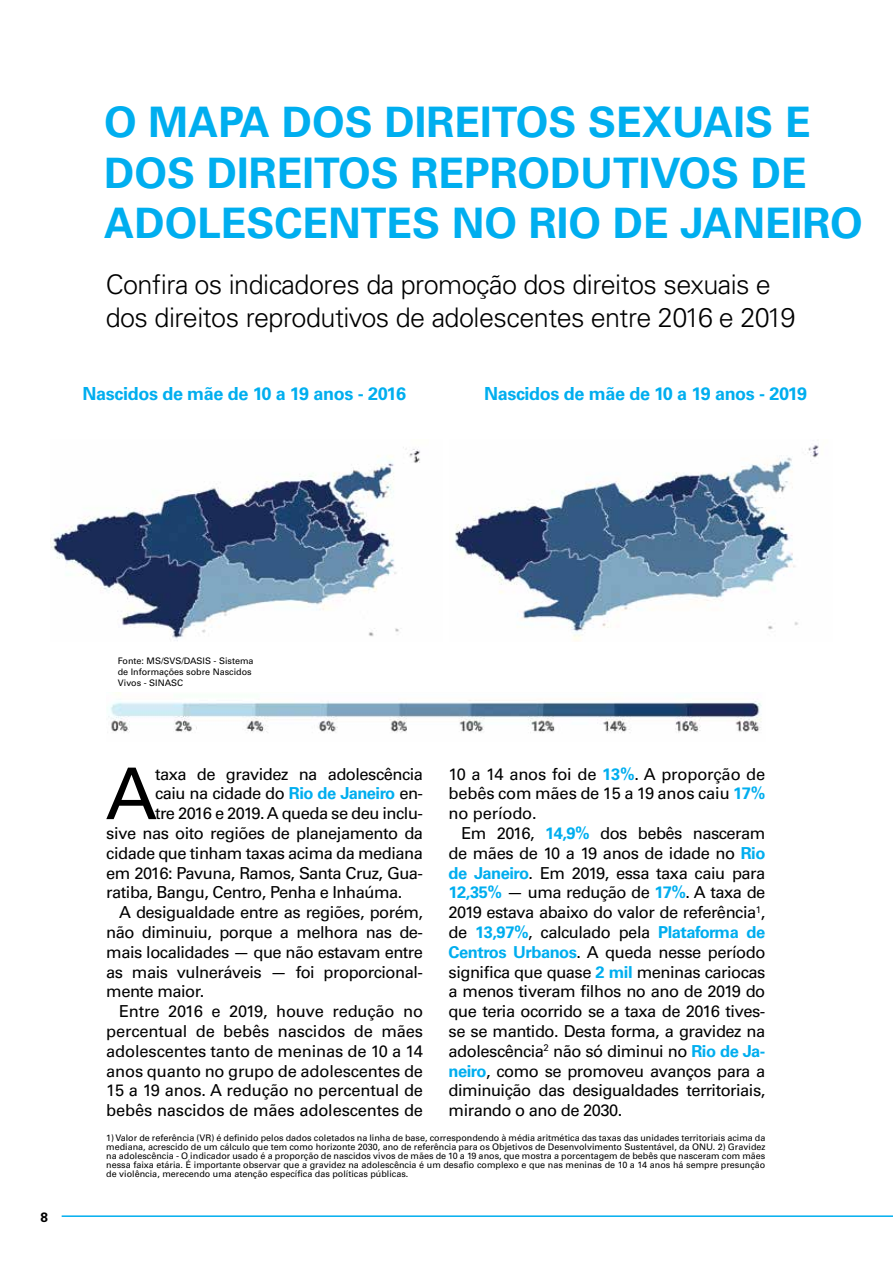
<style>
.page{position:relative;width:893px;height:1263px;background:#fff}
.page>*{position:absolute;margin:0;border:0;box-sizing:border-box;transform-origin:0 0}
.t1{font:71.4px "Univers LT Std";color:#000}
.t2{font:700 42px/50.4px "Univers LT Std";color:#00aeef}
.t3{font:300 27px/32.4px "Univers LT Pro 45";letter-spacing:-.02em;color:#000}
.t4{font:700 18px "Univers LT Std";letter-spacing:-.02em;color:#00aeef}
.t5{font:16.5px/19.8px "Univers LT Std";letter-spacing:-.03em;color:#000;text-align:justify}
.t6{font:16.5px "Univers LT Std";letter-spacing:-.01em;color:#000}
.t7{font:700 13.5px "Univers LT Std";color:#000}
.t8{font:9px/9px "Univers LT Std";color:#000;text-align:justify}
.s1{font-weight:700;color:#00aeef}
</style>
<div class="page">
<hr style="left:62px;top:1215px;width:831px;height:2px;background:#00aeef">
<img style="left:50px;top:447px;width:370px;height:194px">
<img style="left:455px;top:445px;width:364px;height:196px">
<img style="left:108px;top:692px;width:654px;height:41px">
<h2 class="t2" style="left:104px;top:98px;width:760px">O mapa dos direitos sexuais e dos direitos reprodutivos de adolescentes no Rio de Janeiro</h2>
<h3 class="t3" style="left:106px;top:268px;width:691px">Confira os indicadores da promoção dos direitos sexuais e dos direitos reprodutivos de adolescentes entre 2016 e 2019</h3>
<p class="t4" style="left:83px;top:383px;width:325px">Nascidos de mãe de 10 a 19 anos - 2016</p>
<p class="t4" style="left:484px;top:383px;width:325px">Nascidos de mãe de 10 a 19 anos - 2019</p>
<p class="t7" style="left:40px;top:1209px;width:9px">8</p>
<p class="t8" style="left:118px;top:655px;width:137px;line-height:10.8px;text-align:left">Fonte: MS/SVS/DASIS - Sistema de Informações sobre Nascidos<br>Vivos - SINASC</p>
<h1 class="t1" style="left:106px;top:751px;width:53px">A</h1>
<p class="t5" style="left:155px;top:764px;width:270px">taxa de gravidez na adolescência</p>
<p class="t5" style="left:155px;top:784px;width:270px">caiu na cidade do <span class="s1">Rio de Janeiro</span> en-</p>
<p class="t5" style="left:155px;top:803px;width:270px">tre 2016 e 2019. A queda se deu inclu-</p>
<p class="t5" style="left:106px;top:823px;width:318px">sive nas oito regiões de planejamento da</p>
<p class="t5" style="left:106px;top:843px;width:318px">cidade que tinham taxas acima da mediana</p>
<p class="t5" style="left:106px;top:863px;width:318px">em 2016: Pavuna, Ramos, Santa Cruz, Gua-</p>
<p class="t5" style="left:106px;top:883px;width:298px">ratiba, Bangu, Centro, Penha e Inhaúma.</p>
<p class="t5" style="left:119px;top:902px;width:306px">A desigualdade entre as regiões, porém,</p>
<p class="t5" style="left:106px;top:922px;width:318px">não diminuiu, porque a melhora nas de-</p>
<p class="t5" style="left:106px;top:942px;width:318px">mais localidades — que não estavam entre</p>
<p class="t5" style="left:106px;top:962px;width:318px">as mais vulneráveis — foi proporcional-</p>
<p class="t5" style="left:106px;top:982px;width:100px">mente maior.</p>
<p class="t6" style="left:119px;top:1001px;width:306px">Entre 2016 e 2019, houve redução no</p>
<p class="t6" style="left:106px;top:1021px;width:318px">percentual de bebês nascidos de mães</p>
<p class="t6" style="left:106px;top:1041px;width:318px">adolescentes tanto de meninas de 10 a 14</p>
<p class="t6" style="left:106px;top:1061px;width:318px">anos quanto no grupo de adolescentes de</p>
<p class="t6" style="left:106px;top:1081px;width:318px">15 a 19 anos. A redução no percentual de</p>
<p class="t6" style="left:106px;top:1100px;width:318px">bebês nascidos de mães adolescentes de</p>
<p class="t5" style="left:449px;top:764px;width:318px">10 a 14 anos foi de <span class="s1">13%</span>. A proporção de bebês com mães de 15 a 19 anos caiu <span class="s1">17% </span>no período.</p>
<p class="t5" style="left:449px;top:823px;width:318px;text-indent:13px">Em 2016, <span class="s1">14,9%</span> dos bebês nasceram de mães de 10 a 19 anos de idade no <span class="s1">Rio de Janeiro</span>. Em 2019, essa taxa caiu para <span class="s1">12,35%</span> — uma redução de <span class="s1">17%</span>. A taxa de 2019 estava abaixo do valor de referência<sup>1</sup>, de <span class="s1">13,97%</span>, calculado pela <span class="s1">Plataforma de Centros Urbanos</span>. A queda nesse período significa que quase <span class="s1">2 mil</span> meninas cariocas a menos tiveram filhos no ano de 2019 do que teria ocorrido se a taxa de 2016 tives&shy;se se mantido. Desta forma, a gravidez na adolescência<sup>2</sup> não só diminui no <span class="s1">Rio de Ja&shy;neiro</span>, como se promoveu avanços para a diminuição das desigualdades territoriais, mirando o ano de 2030.</p>
<p class="t8" style="left:106px;top:1134px;width:661px">1) Valor de referência (VR) é definido pelos dados coletados na linha de base, correspondendo à média aritmética das taxas das unidades territoriais acima da mediana, acrescido de um cálculo que tem como horizonte 2030, ano de referência para os Objetivos de Desenvolvimento Sustentável, da ONU. 2) Gravidez na adolescência - O indicador usado é a proporção de nascidos vivos de mães de 10 a 19 anos, que mostra a porcentagem de bebês que nasceram com mães nessa faixa etária. É importante observar que a gravidez na adolescência é um desafio complexo e que nas meninas de 10 a 14 anos há sempre presunção de violência, merecendo uma atenção específica das políticas públicas.</p>
</div>
